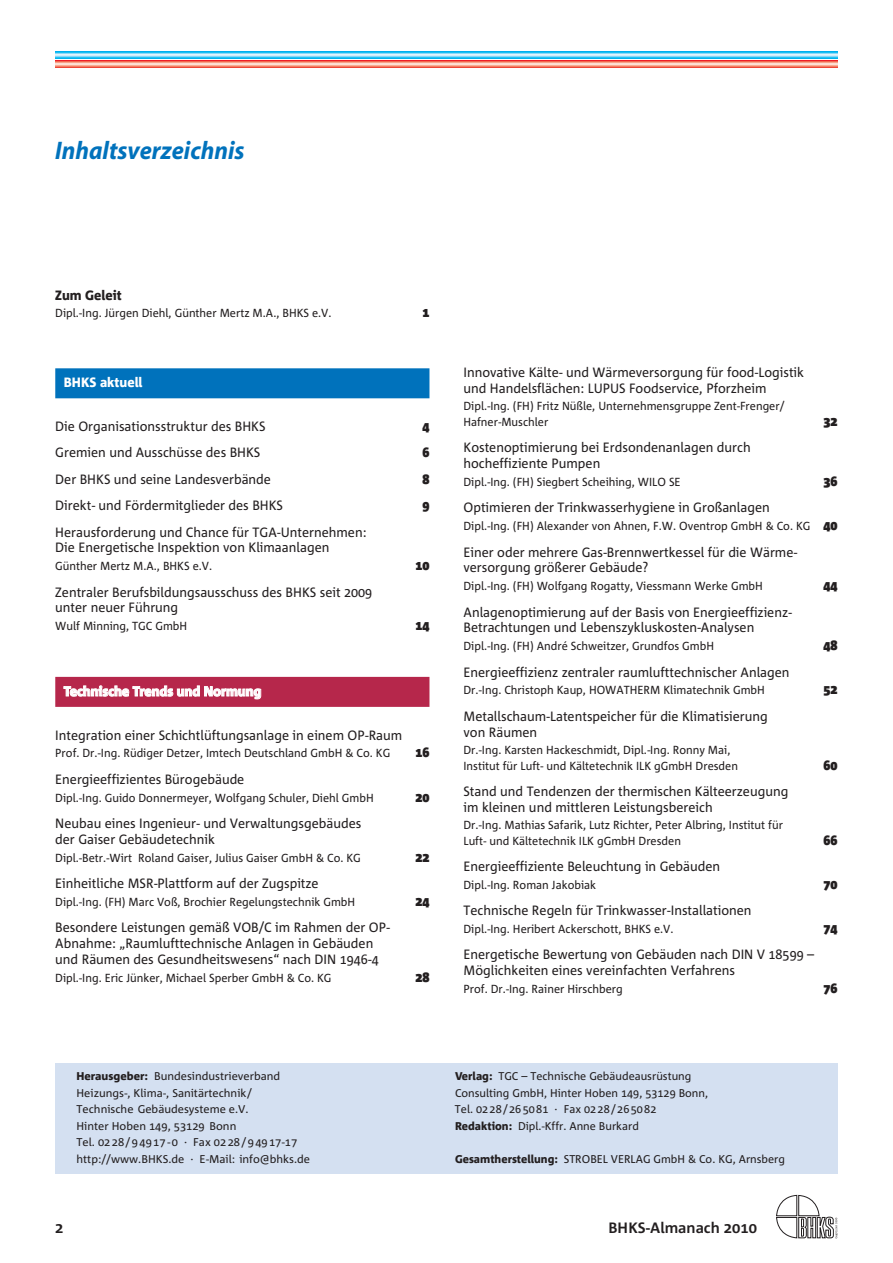
<style>
.page{position:relative;width:893px;height:1263px;background:#fff}
.page>*{position:absolute;margin:0;border:0;box-sizing:border-box;transform-origin:0 0}
.t1{font:italic 700 25.5px "Myriad";color:#0072bc;scale:.95 1}
.t2{font:700 15px "Corpid";color:#231f20}
.t3{font:13.5px/15.8px "Corpid";color:#231f20;scale:.95 1}
.t4{font:900 13.5px "Corpid";color:#231f20;scale:.95 1}
.t5{font:800 13.5px "Corpid";color:#fff;scale:.95 1}
.t6{font:800 13.5px "Corpid";color:#231f20;scale:.95 1}
.t7{font:11.7px/15.8px "Corpid";color:#231f20;scale:.95 1}
.t8{font:11.25px/16.5px "Corpid";color:#231f20}
.s1{font-weight:900;font-size:13.5px}
.s2{font-weight:800}
</style>
<div class="page">
<svg style="left:776px;top:1195px;width:62px;height:43px"></svg>
<svg style="left:55px;top:60px;width:783px;height:7px;background:#f69484"></svg>
<svg style="left:55px;top:51px;width:783px;height:7px;background:#6dd2f5"></svg>
<div style="left:55px;top:1063px;width:783px;height:111px;background:#d4e0f1"></div>
<div style="left:55px;top:368px;width:374px;height:30px;background:#0072bc"></div>
<div style="left:55px;top:677px;width:374px;height:30px;background:#b6274b"></div>
<svg style="left:63px;top:685px;width:198px;height:15px"></svg>
<h1 class="t1" style="left:55px;top:138px;width:201px">Inhaltsverzeichnis</h1>
<p class="t6" style="left:55px;top:288px;width:71px">Zum Geleit</p>
<p class="t7" style="left:55px;top:305px;width:292px">Dipl.-Ing. Jürgen Diehl, Günther Mertz M.A., BHKS e.V.</p>
<p class="t4" style="left:422px;top:305px;width:9px">1</p>
<p class="t5" style="left:64px;top:375px;width:84px">BHKS aktuell</p>
<p class="t3" style="left:55px;top:418px;width:223px">Die Organisationsstruktur des BHKS</p>
<p class="t4" style="left:422px;top:419px;width:9px">4</p>
<p class="t3" style="left:55px;top:445px;width:217px">Gremien und Ausschüsse des BHKS</p>
<p class="t4" style="left:422px;top:445px;width:9px">6</p>
<p class="t3" style="left:55px;top:471px;width:229px">Der BHKS und seine Landesverbände</p>
<p class="t4" style="left:422px;top:472px;width:9px">8</p>
<p class="t3" style="left:55px;top:498px;width:241px">Direkt- und Fördermitglieder des BHKS</p>
<p class="t4" style="left:422px;top:498px;width:9px">9</p>
<p class="t3" style="left:55px;top:524px;width:329px">Herausforderung und Chance für TGA-Unternehmen:<br>Die Energetische Inspektion von Klimaanlagen</p>
<p class="t7" style="left:55px;top:558px;width:167px">Günther Mertz M.A., BHKS e.V.</p>
<p class="t4" style="left:415px;top:558px;width:16px">10</p>
<p class="t3" style="left:55px;top:584px;width:335px">Zentraler Berufsbildungsausschuss des BHKS seit 2009 unter neuer Führung</p>
<p class="t7" style="left:55px;top:618px;width:140px">Wulf Minning, TGC GmbH</p>
<p class="t4" style="left:415px;top:618px;width:16px">14</p>
<p class="t5" style="left:64px;top:684px;width:210px">Technische Trends und Normung</p>
<p class="t3" style="left:55px;top:727px;width:367px">Integration einer Schichtlüftungsanlage in einem OP-Raum</p>
<p class="t7" style="left:55px;top:745px;width:354px">Prof. Dr.-Ing. Rüdiger Detzer, Imtech Deutschland GmbH &amp; Co. KG</p>
<p class="t4" style="left:415px;top:745px;width:16px">16</p>
<p class="t3" style="left:55px;top:771px;width:201px">Energieeffizientes Bürogebäude</p>
<p class="t7" style="left:55px;top:790px;width:337px">Dipl.-Ing. Guido Donnermeyer, Wolfgang Schuler, Diehl GmbH</p>
<p class="t4" style="left:415px;top:789px;width:16px">20</p>
<p class="t3" style="left:55px;top:816px;width:324px">Neubau eines Ingenieur- und Verwaltungsgebäudes der Gaiser Gebäudetechnik</p>
<p class="t7" style="left:55px;top:850px;width:323px">Dipl.-Betr.-Wirt Roland Gaiser, Julius Gaiser GmbH &amp; Co. KG</p>
<p class="t4" style="left:415px;top:849px;width:16px">22</p>
<p class="t3" style="left:55px;top:876px;width:279px">Einheitliche MSR-Plattform auf der Zugspitze</p>
<p class="t7" style="left:55px;top:894px;width:317px">Dipl.-Ing. (FH) Marc Voß, Brochier Regelungstechnik GmbH</p>
<p class="t4" style="left:415px;top:894px;width:16px">24</p>
<p class="t3" style="left:55px;top:920px;width:354px">Besondere Leistungen gemäß VOB/C im Rahmen der OP-<br>Abnahme: „Raumlufttechnische Anlagen in Gebäuden und Räumen des Gesundheitswesens“ nach DIN 1946-4</p>
<p class="t7" style="left:55px;top:970px;width:292px">Dipl.-Ing. Eric Jünker, Michael Sperber GmbH &amp; Co. KG</p>
<p class="t4" style="left:415px;top:969px;width:16px">28</p>
<p class="t3" style="left:463px;top:365px;width:360px">Innovative Kälte- und Wärmeversorgung für food-Logistik und Handelsflächen: LUPUS Foodservice, Pforzheim</p>
<p class="t7" style="left:463px;top:398px;width:339px">Dipl.-Ing. (FH) Fritz Nüßle, Unternehmensgruppe Zent-Frenger/<br>Hafner-Muschler</p>
<p class="t4" style="left:824px;top:414px;width:16px">32</p>
<p class="t3" style="left:463px;top:440px;width:304px">Kostenoptimierung bei Erdsondenanlagen durch hocheffiziente Pumpen</p>
<p class="t7" style="left:463px;top:474px;width:230px">Dipl.-Ing. (FH) Siegbert Scheihing, WILO SE</p>
<p class="t4" style="left:824px;top:474px;width:16px">36</p>
<p class="t3" style="left:463px;top:500px;width:324px">Optimieren der Trinkwasserhygiene in Großanlagen</p>
<p class="t7" style="left:463px;top:518px;width:395px">Dipl.-Ing. (FH) Alexander von Ahnen, F.W. Oventrop GmbH &amp; Co. KG <span class="s1">40</span></p>
<p class="t3" style="left:463px;top:544px;width:353px">Einer oder mehrere Gas-Brennwertkessel für die Wärme&shy;versorgung größerer Gebäude?</p>
<p class="t7" style="left:463px;top:578px;width:317px">Dipl.-Ing. (FH) Wolfgang Rogatty, Viessmann Werke GmbH</p>
<p class="t4" style="left:824px;top:578px;width:16px">44</p>
<p class="t3" style="left:463px;top:604px;width:347px">Anlagenoptimierung auf der Basis von Energieeffizienz-<br>Betrachtungen und Lebenszykluskosten-Analysen</p>
<p class="t7" style="left:463px;top:638px;width:265px">Dipl.-Ing. (FH) André Schweitzer, Grundfos GmbH</p>
<p class="t4" style="left:824px;top:638px;width:16px">48</p>
<p class="t3" style="left:463px;top:664px;width:345px">Energieeffizienz zentraler raumlufttechnischer Anlagen</p>
<p class="t7" style="left:463px;top:683px;width:319px">Dr.-Ing. Christoph Kaup, HOWATHERM Klimatechnik GmbH</p>
<p class="t4" style="left:824px;top:682px;width:16px">52</p>
<p class="t3" style="left:463px;top:708px;width:322px">Metallschaum-Latentspeicher für die Klimatisierung von Räumen</p>
<p class="t7" style="left:463px;top:742px;width:290px">Dr.-Ing. Karsten Hackeschmidt, Dipl.-Ing. Ronny Mai,<br>Institut für Luft- und Kältetechnik ILK gGmbH Dresden</p>
<p class="t4" style="left:824px;top:757px;width:16px">60</p>
<p class="t3" style="left:463px;top:783px;width:343px">Stand und Tendenzen der thermischen Kälteerzeugung im kleinen und mittleren Leistungsbereich</p>
<p class="t7" style="left:463px;top:817px;width:338px">Dr.-Ing. Mathias Safarik, Lutz Richter, Peter Albring, Institut für<br>Luft- und Kältetechnik ILK gGmbH Dresden</p>
<p class="t4" style="left:824px;top:832px;width:16px">66</p>
<p class="t3" style="left:463px;top:858px;width:272px">Energieeffiziente Beleuchtung in Gebäuden</p>
<p class="t7" style="left:463px;top:877px;width:141px">Dipl.-Ing. Roman Jakobiak</p>
<p class="t4" style="left:824px;top:877px;width:16px">70</p>
<p class="t3" style="left:463px;top:903px;width:305px">Technische Regeln für Trinkwasser-Installationen</p>
<p class="t7" style="left:463px;top:921px;width:223px">Dipl.-Ing. Heribert Ackerschott, BHKS e.V.</p>
<p class="t4" style="left:824px;top:921px;width:16px">74</p>
<p class="t3" style="left:463px;top:947px;width:371px">Energetische Bewertung von Gebäuden nach DIN V 18599 –<br>Möglichkeiten eines vereinfachten Verfahrens</p>
<p class="t7" style="left:463px;top:981px;width:169px">Prof. Dr.-Ing. Rainer Hirschberg</p>
<p class="t4" style="left:824px;top:981px;width:16px">76</p>
<p class="t8" style="left:77px;top:1068px;width:235px"><span class="s2">Herausgeber:</span> Bundesindustrieverband Heizungs-, Klima-, Sanitärtechnik/ Technische Gebäudesysteme e.V.<br>Hinter Hoben 149, 53129 Bonn<br>Tel. 0228/94917-0 · Fax 0228/94917-17 http://www.BHKS.de · E-Mail: info@bhks.de</p>
<p class="t8" style="left:455px;top:1068px;width:255px"><span class="s2">Verlag:</span> TGC – Technische Gebäudeausrüstung Consulting GmbH, Hinter Hoben 149, 53129 Bonn, Tel. 0228/265081 · Fax 0228/265082<br><span class="s2">Redaktion:</span> Dipl.-Kffr. Anne Burkard</p>
<p class="t8" style="left:455px;top:1151px;width:332px"><span class="s2">Gesamtherstellung:</span> STROBEL VERLAG GmbH &amp; Co. KG, Arnsberg</p>
<p class="t2" style="left:608px;top:1219px;width:150px">BHKS-Almanach 2010</p>
</div>
